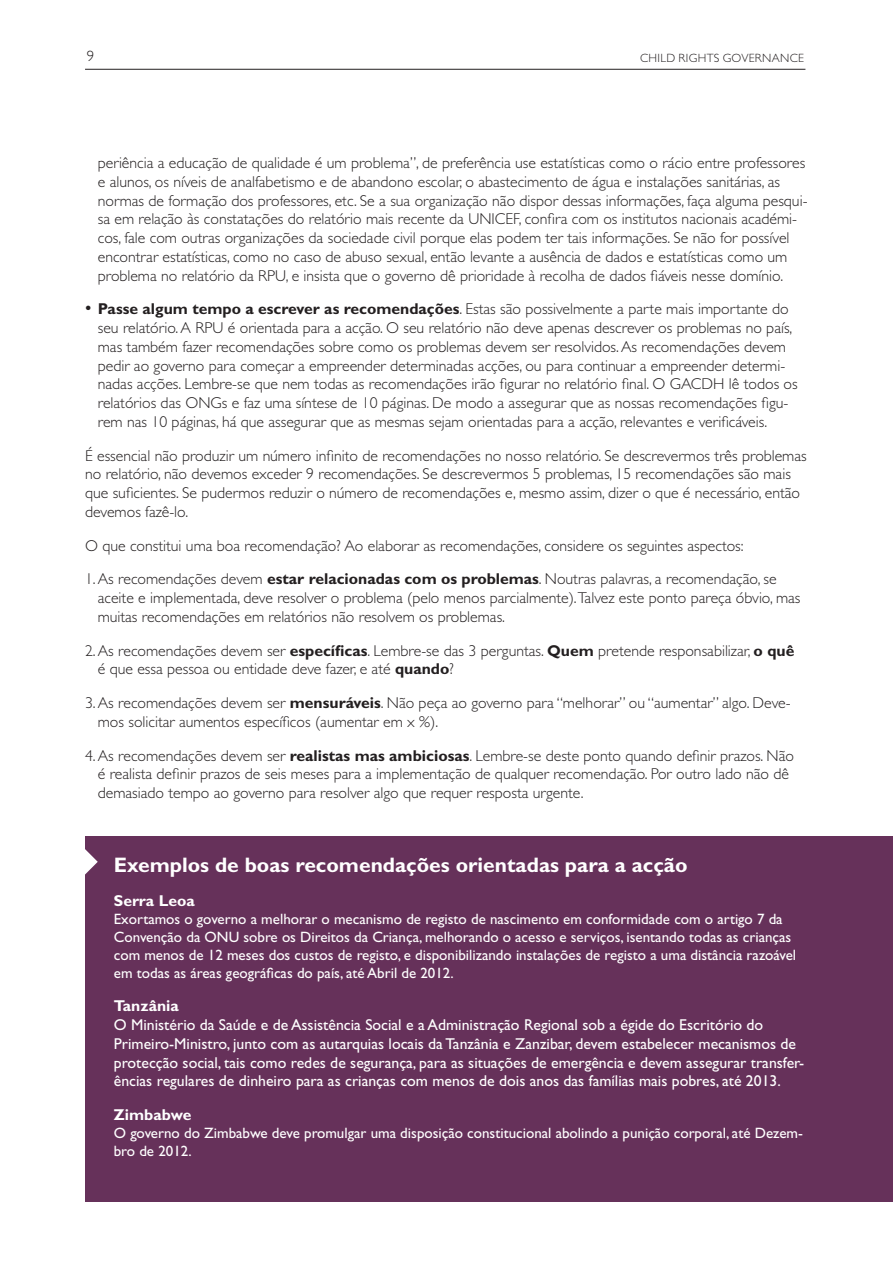
<style>
.page{position:relative;width:893px;height:1263px;background:#fff}
.page>*{position:absolute;margin:0;border:0;box-sizing:border-box;transform-origin:0 0}
.t1{font:700 21px "Gill Sans Std";color:#fff}
.t2{font:300 15.75px/18.8px "Gill Sans Std";color:#231f20}
.t3{font:15.75px/18.8px "Gill Sans Std";color:#fff}
.t4{font:700 15.75px "Gill Sans Std";color:#fff}
.t5{font:15px/18px "Gill Sans Std";color:#fff}
.t6{font:300 15px "Gill Sans Std";color:#231f20}
.t7{font:300 12px "Gill Sans Std";letter-spacing:.025em;color:#231f20}
.s1{font-weight:400;font-size:18px}
.s2{font-weight:700}
</style>
<div class="page">
<hr style="left:85px;top:69px;width:720px;height:1px;background:#231f20">
<div style="left:85px;top:836px;width:808px;height:365px;background:#66315a"></div>
<svg style="left:85px;top:849px;width:13px;height:25px"></svg>
<p class="t6" style="left:87px;top:48px;width:9px">9</p>
<p class="t7" style="left:640px;top:51px;width:165px">Child Rig hts Governance</p>
<p class="t2" style="left:98px;top:154px;width:711px">periência a educação de qualidade é um problema”, de preferência use estatísticas como o rácio entre professores e alunos, os níveis de analfabetismo e de abandono escolar, o abastecimento de água e instalações sanitárias, as normas de formação dos professores, etc. Se a sua organização não dispor dessas informações, faça alguma pesqui&shy;sa em relação às constatações do relatório mais recente da UNI CEF, confira com os institutos nacionais académi&shy;cos, fale com outras organizações da sociedade civil porque elas podem ter tais informações. Se não for possível encontrar estatísticas, como no caso de abuso sexual, então levante a ausência de dados e estatísticas como um problema no relatório da RPU, e insista que o governo dê prioridade à recolha de dados fiáveis nesse domínio.</p>
<p class="t2" style="left:98px;top:300px;width:701px;text-indent:-13px"><span class="s1">•</span> <span class="s2">Passe algum tempo a escrever as recomendações</span>. Estas são possivelmente a parte mais importante do seu relatório. A RPU é orientada para a acção. O seu relatório não deve apenas descrever os problemas no país, mas também fazer recomendações sobre como os problemas devem ser resolvidos. As recomendações devem pedir ao governo para começar a empreender determinadas acções, ou para continuar a empreender determi&shy;nadas acções. Lembre-se que nem todas as recomendações irão figurar no relatório final. O GACDH lê todos os relatórios das ON Gs e faz uma síntese de 10 páginas. De modo a assegurar que as nossas recomendações figu&shy;rem nas 10 páginas, há que assegurar que as mesmas sejam orientadas para a acção, relevantes e verificáveis.</p>
<p class="t2" style="left:85px;top:446px;width:723px">É essencial não produzir um número infinito de recomendações no nosso relatório. Se descrevermos três problemas no relatório, não devemos exceder 9 recomendações. Se descrevermos 5 problemas, 15 recomendações são mais que suficientes. Se pudermos reduzir o número de recomendações e, mesmo assim, dizer o que é necessário, então devemos fazê-lo.</p>
<p class="t2" style="left:85px;top:529px;width:693px;line-height:33.8px">O que constitui uma boa recomendação? Ao elaborar as recomendações, considere os seguintes aspectos:<br>1.As recomendações devem <span class="s2">estar relacionadas com os problemas</span>. N outras palavras, a recomendação, se</p>
<p class="t2" style="left:98px;top:589px;width:704px">aceite e implementada, deve resolver o problema (pelo menos parcialmente).Talvez este ponto pareça óbvio, mas muitas recomendações em relatórios não resolvem os problemas.</p>
<p class="t2" style="left:98px;top:641px;width:698px;text-indent:-13px">2.As recomendações devem ser <span class="s2">específicas</span>. Lembre-se das 3 perguntas. <span class="s2">Quem</span> pretende responsabilizar, <span class="s2">o quê </span>é que essa pessoa ou entidade deve fazer, e até <span class="s2">quando</span>?</p>
<p class="t2" style="left:98px;top:694px;width:694px;text-indent:-13px">3.As recomendações devem ser <span class="s2">mensuráveis</span>. N ão peça ao governo para “melhorar” ou “aumentar” algo. Deve&shy;mos solicitar aumentos específicos (aumentar em x %).</p>
<p class="t2" style="left:98px;top:746px;width:698px;text-indent:-13px">4.As recomendações devem ser <span class="s2">realistas mas ambiciosas</span>. Lembre-se deste ponto quando definir prazos. N ão é realista definir prazos de seis meses para a implementação de qualquer recomendação. Por outro lado não dê demasiado tempo ao governo para resolver algo que requer resposta urgente.</p>
<h1 class="t1" style="left:114px;top:852px;width:575px">Exemplos de boas recomendações orientadas para a acção</h1>
<p class="t4" style="left:114px;top:891px;width:83px">Serra Leoa</p>
<p class="t5" style="left:114px;top:909px;width:684px">Exortamos o governo a melhorar o mecanismo de registo de nascimento em conformidade com o artigo 7 da Convenção da ONU sobre os Direitos da Criança, melhorando o acesso e serviços, isentando todas as crianças com menos de 12 meses dos custos de registo, e disponibilizando instalações de registo a uma distância razoável em todas as áreas geográficas do país, até Abril de 2012.</p>
<p class="t4" style="left:114px;top:997px;width:67px">Tanzânia</p>
<p class="t3" style="left:114px;top:1015px;width:692px">O Ministério da Saúde e de Assistência Social e a Administração Regional sob a égide do Escritório do Primeiro-Ministro, junto com as autarquias locais da Tanzânia e Zanzibar, devem estabelecer mecanismos de protecção social, tais como redes de segurança, para as situações de emergência e devem assegurar transfer&shy;ências regulares de dinheiro para as crianças com menos de dois anos das famílias mais pobres, até 2013.</p>
<p class="t4" style="left:114px;top:1105px;width:79px">Zimbabwe</p>
<p class="t5" style="left:114px;top:1124px;width:691px">O governo do Zimbabwe deve promulgar uma disposição constitucional abolindo a punição corporal, até Dezem&shy;bro de 2012.</p>
</div>
